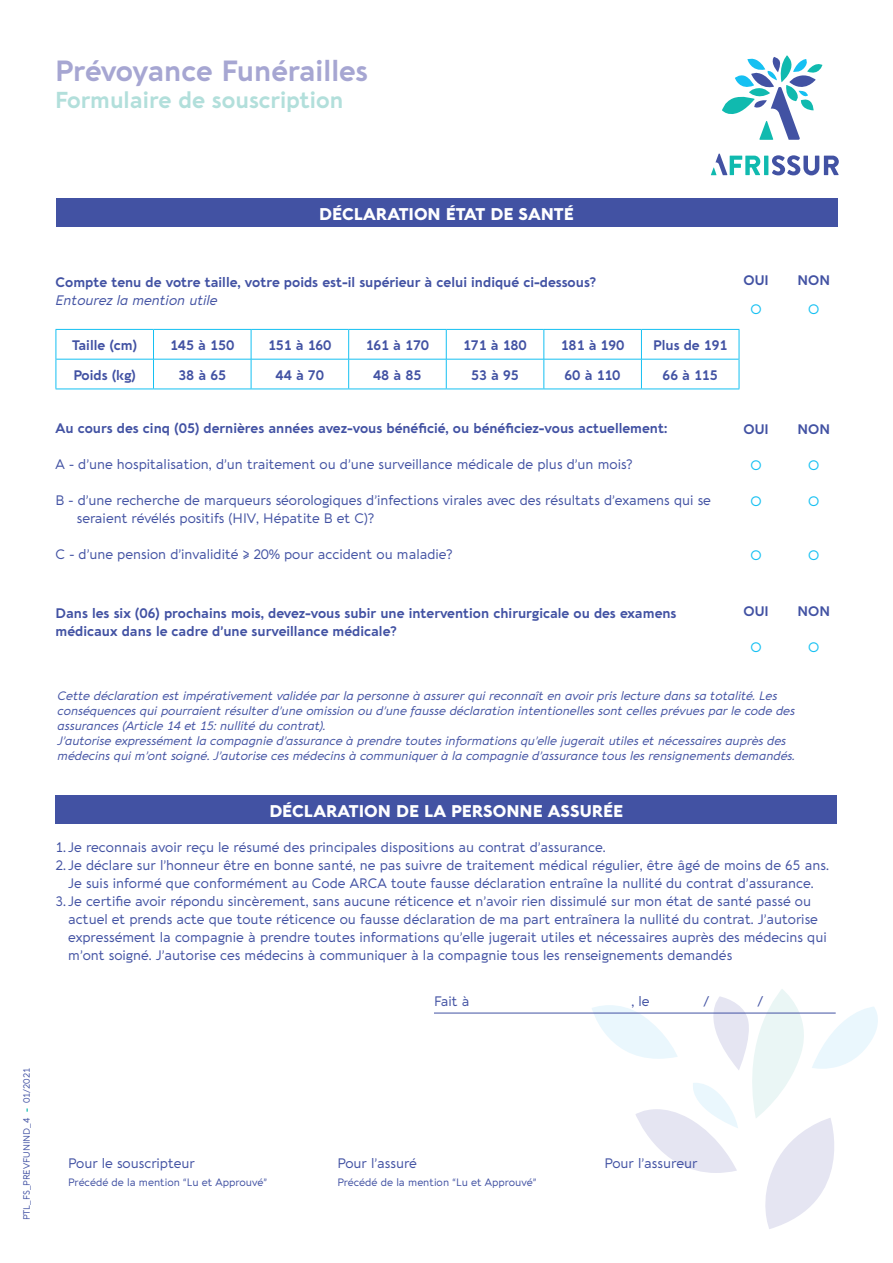
<style>
.page{position:relative;width:893px;height:1263px;background:#fff}
.page>*{position:absolute;margin:0;border:0;box-sizing:border-box;transform-origin:0 0}
.t1{font:700 28.5px "Aquawax Pro";color:#a6a6d2}
.t2{font:700 22.5px "Aquawax Pro";color:#b2dfdb}
.t3{font:800 16.5px "Aquawax Pro";color:#fff}
.t4{font:13.5px/18px "Aquawax Pro";color:#4252a3}
.t5{font:700 13.5px/18px "Aquawax Pro";color:#4252a3}
.t6{font:italic 13.5px "Aquawax Pro";color:#4252a3}
.t7{font:13.5px "Aquawax Pro";color:#15c0f2}
.t8{font:italic 12px/15px "Aquawax Pro";color:#4252a3}
.t9{font:10.5px "Aquawax Pro";color:#4252a3}
.t10{font:9px "Aquawax Pro";color:#4252a3}
.s1{font-weight:700;color:#10baaf}
</style>
<div class="page">
<hr style="left:764px;top:156px;width:4px;height:19px;background:#10baaf">
<svg style="left:772px;top:155px;width:67px;height:20px"></svg>
<svg style="left:711px;top:154px;width:49px;height:21px"></svg>
<svg style="left:722px;top:55px;width:100px;height:85px"></svg>
<svg style="left:592px;top:989px;width:286px;height:240px"></svg>
<div style="left:56px;top:199px;width:781px;height:28px;background:#4252a3"></div>
<svg style="left:153px;top:330px;width:1px;height:29px"></svg>
<svg style="left:251px;top:330px;width:1px;height:29px"></svg>
<svg style="left:348px;top:330px;width:1px;height:29px"></svg>
<svg style="left:446px;top:330px;width:1px;height:29px"></svg>
<svg style="left:544px;top:330px;width:1px;height:29px"></svg>
<svg style="left:641px;top:330px;width:1px;height:29px"></svg>
<hr style="left:153px;top:359px;width:1px;height:30px;background:#15c0f2">
<hr style="left:251px;top:359px;width:1px;height:30px;background:#15c0f2">
<hr style="left:348px;top:359px;width:1px;height:30px;background:#15c0f2">
<hr style="left:446px;top:359px;width:1px;height:30px;background:#15c0f2">
<hr style="left:544px;top:359px;width:1px;height:30px;background:#15c0f2">
<hr style="left:641px;top:359px;width:1px;height:30px;background:#15c0f2">
<hr style="left:56px;top:359px;width:97px;height:1px;background:#15c0f2">
<hr style="left:153px;top:359px;width:98px;height:1px;background:#15c0f2">
<hr style="left:251px;top:359px;width:98px;height:1px;background:#15c0f2">
<hr style="left:349px;top:359px;width:97px;height:1px;background:#15c0f2">
<hr style="left:446px;top:359px;width:98px;height:1px;background:#15c0f2">
<hr style="left:544px;top:359px;width:97px;height:1px;background:#15c0f2">
<hr style="left:641px;top:359px;width:98px;height:1px;background:#15c0f2">
<hr style="left:56px;top:329px;width:97px;height:1px;background:#15c0f2">
<svg style="left:56px;top:330px;width:1px;height:29px"></svg>
<hr style="left:153px;top:329px;width:98px;height:1px;background:#15c0f2">
<hr style="left:251px;top:329px;width:98px;height:1px;background:#15c0f2">
<hr style="left:349px;top:329px;width:97px;height:1px;background:#15c0f2">
<hr style="left:446px;top:329px;width:98px;height:1px;background:#15c0f2">
<hr style="left:544px;top:329px;width:97px;height:1px;background:#15c0f2">
<hr style="left:641px;top:329px;width:98px;height:1px;background:#15c0f2">
<svg style="left:739px;top:330px;width:1px;height:29px"></svg>
<hr style="left:56px;top:359px;width:1px;height:30px;background:#15c0f2">
<hr style="left:739px;top:359px;width:1px;height:30px;background:#15c0f2">
<hr style="left:56px;top:389px;width:97px;height:1px;background:#15c0f2">
<hr style="left:153px;top:389px;width:98px;height:1px;background:#15c0f2">
<hr style="left:251px;top:389px;width:98px;height:1px;background:#15c0f2">
<hr style="left:349px;top:389px;width:97px;height:1px;background:#15c0f2">
<hr style="left:446px;top:389px;width:98px;height:1px;background:#15c0f2">
<hr style="left:544px;top:389px;width:97px;height:1px;background:#15c0f2">
<hr style="left:641px;top:389px;width:98px;height:1px;background:#15c0f2">
<div style="left:55px;top:795px;width:782px;height:28px;background:#4252a3"></div>
<hr style="left:434px;top:1013px;width:402px;height:1px;background:#4252a3">
<h1 class="t1" style="left:55px;top:50px;width:314px">Prévoyance Funérailles</h1>
<h2 class="t2" style="left:55px;top:83px;width:290px">Formulaire de souscription</h2>
<p class="t10" style="left:20px;top:1220px;width:154px;rotate:-90deg">PTL_FS_PREVFUNIND_4 <span class="s1">-</span> 01/2021</p>
<p class="t3" style="left:319px;top:202px;width:256px">DÉCLARATION ÉTAT DE SANTÉ</p>
<p class="t5" style="left:56px;top:272px;width:542px">Compte tenu de votre taille, votre poids est-il supérieur à celui indiqué ci-dessous?</p>
<p class="t6" style="left:56px;top:290px;width:164px">Entourez la mention utile</p>
<p class="t5" style="left:72px;top:336px;width:66px">Taille (cm)</p>
<p class="t5" style="left:170px;top:336px;width:66px">145 à 150</p>
<p class="t5" style="left:268px;top:336px;width:65px">151 à 160</p>
<p class="t5" style="left:366px;top:336px;width:65px">161 à 170</p>
<p class="t5" style="left:463px;top:336px;width:65px">171 à 180</p>
<p class="t5" style="left:561px;top:336px;width:65px">181 à 190</p>
<p class="t5" style="left:653px;top:336px;width:75px">Plus de 191</p>
<p class="t5" style="left:73px;top:366px;width:64px">Poids (kg)</p>
<p class="t5" style="left:178px;top:366px;width:49px">38 à 65</p>
<p class="t5" style="left:276px;top:366px;width:50px">44 à 70</p>
<p class="t5" style="left:373px;top:366px;width:50px">48 à 85</p>
<p class="t5" style="left:471px;top:366px;width:49px">53 à 95</p>
<p class="t5" style="left:565px;top:366px;width:57px">60 à 110</p>
<p class="t5" style="left:663px;top:366px;width:57px">66 à 115</p>
<p class="t5" style="left:56px;top:419px;width:613px">Au cours des cinq (05) dernières années avez-vous bénéficié, ou bénéficiez-vous actuellement:</p>
<p class="t4" style="left:56px;top:455px;width:578px">A - d’une hospitalisation, d’un traitement ou d’une surveillance médicale de plus d’un mois?</p>
<p class="t4" style="left:77px;top:491px;width:636px;text-indent:-21px">B - d’une recherche de marqueurs séorologiques d’infections virales avec des résultats d’examens qui se seraient révélés positifs (HIV, Hépatite B et C)?</p>
<p class="t4" style="left:56px;top:545px;width:398px">C - d’une pension d’invalidité ≥ 20% pour accident ou maladie?</p>
<p class="t5" style="left:743px;top:271px;width:27px">OUI</p>
<p class="t7" style="left:750px;top:299px;width:13px">O</p>
<p class="t5" style="left:743px;top:419px;width:27px">OUI</p>
<p class="t7" style="left:750px;top:455px;width:13px">O</p>
<p class="t7" style="left:750px;top:491px;width:13px">O</p>
<p class="t7" style="left:750px;top:545px;width:13px">O</p>
<p class="t5" style="left:56px;top:603px;width:622px">Dans les six (06) prochains mois, devez-vous subir une intervention chirurgicale ou des examens médicaux dans le cadre d’une surveillance médicale?</p>
<p class="t5" style="left:743px;top:601px;width:27px">OUI</p>
<p class="t7" style="left:750px;top:637px;width:13px">O</p>
<p class="t5" style="left:797px;top:271px;width:34px">NON</p>
<p class="t7" style="left:808px;top:299px;width:13px">O</p>
<p class="t5" style="left:797px;top:419px;width:34px">NON</p>
<p class="t7" style="left:808px;top:455px;width:13px">O</p>
<p class="t7" style="left:808px;top:491px;width:13px">O</p>
<p class="t7" style="left:808px;top:545px;width:13px">O</p>
<p class="t5" style="left:797px;top:601px;width:34px">NON</p>
<p class="t7" style="left:808px;top:637px;width:13px">O</p>
<p class="t8" style="left:58px;top:687px;width:739px">Cette déclaration est impérativement validée par la personne à assurer qui reconnaît en avoir pris lecture dans sa totalité. Les conséquences qui pourraient résulter d’une omission ou d’une fausse déclaration intentionelles sont celles prévues par le code des assurances (Article 14 et 15: nullité du contrat).<br>J’autorise expressément la compagnie d’assurance à prendre toutes informations qu’elle jugerait utiles et nécessaires auprès des médecins qui m’ont soigné. J’autorise ces médecins à communiquer à la compagnie d’assurance tous les rensignements demandés.</p>
<p class="t3" style="left:269px;top:798px;width:355px">DÉCLARATION DE LA PERSONNE ASSURÉE</p>
<p class="t4" style="left:56px;top:837px;width:551px">1. Je reconnais avoir reçu le résumé des principales dispositions au contrat d’assurance.</p>
<p class="t4" style="left:56px;top:855px;width:775px;text-align:center">2. Je déclare sur l’honneur être en bonne santé, ne pas suivre de traitement médical régulier, être âgé de moins de 65 ans.<br>Je suis informé que conformément au Code ARCA toute fausse déclaration entraîne la nullité du contrat d’assurance.</p>
<p class="t4" style="left:68px;top:891px;width:760px;text-indent:-13px">3. Je certifie avoir répondu sincèrement, sans aucune réticence et n’avoir rien dissimulé sur mon état de santé passé ou actuel et prends acte que toute réticence ou fausse déclaration de ma part entraînera la nullité du contrat. J’autorise expressément la compagnie à prendre toutes informations qu’elle jugerait utiles et nécessaires auprès des médecins qui m’ont soigné. J’autorise ces médecins à communiquer à la compagnie tous les renseignements demandés</p>
<p class="t4" style="left:434px;top:992px;width:37px">Fait à</p>
<p class="t4" style="left:632px;top:992px;width:20px">, le</p>
<p class="t4" style="left:704px;top:992px;width:7px">/</p>
<p class="t4" style="left:758px;top:992px;width:7px">/</p>
<p class="t4" style="left:68px;top:1154px;width:128px">Pour le souscripteur</p>
<p class="t4" style="left:338px;top:1154px;width:81px">Pour l’assuré</p>
<p class="t4" style="left:605px;top:1154px;width:94px">Pour l’assureur</p>
<p class="t9" style="left:68px;top:1175px;width:200px">Précédé de la mention “Lu et Approuvé”</p>
<p class="t9" style="left:338px;top:1175px;width:200px">Précédé de la mention “Lu et Approuvé”</p>
</div>
